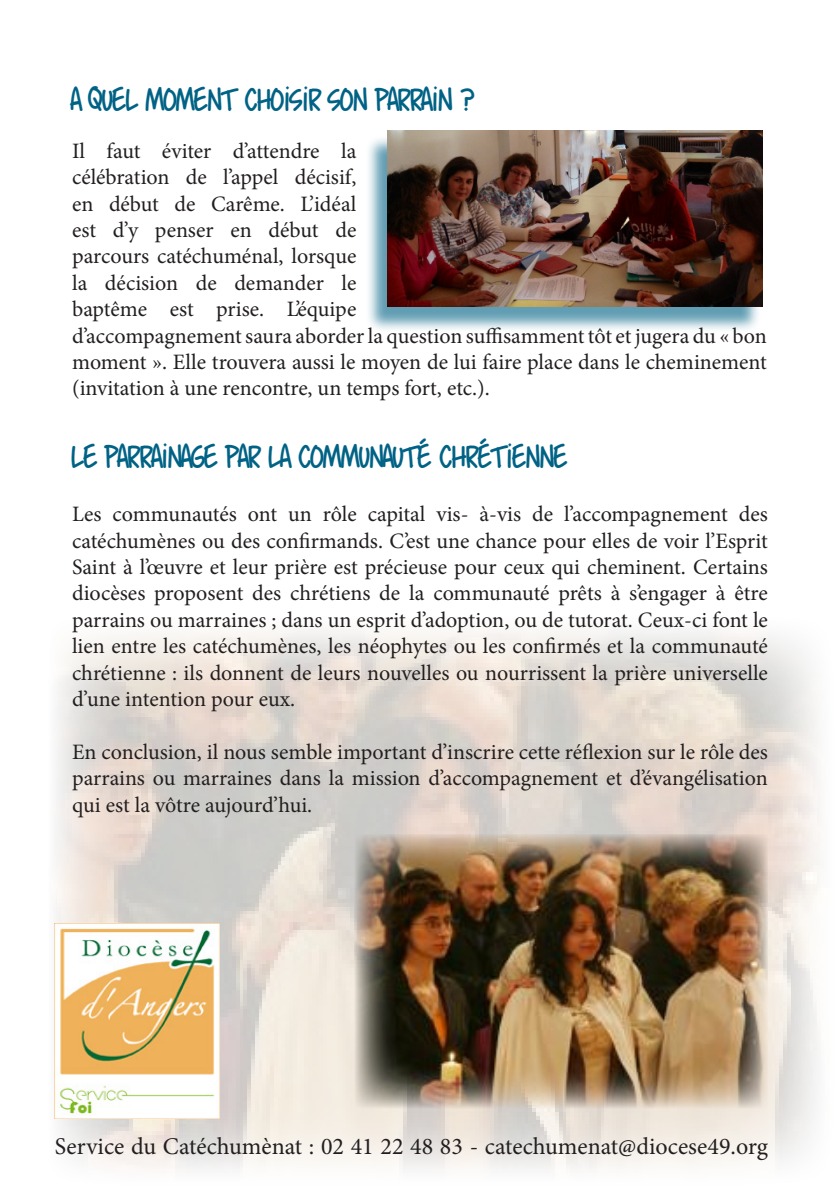
<style>
.page{position:relative;width:840px;height:1191px;background:#fff}
.page>*{position:absolute;margin:0;border:0;box-sizing:border-box;transform-origin:0 0}
.t1{font:28px "murro";letter-spacing:.04em;color:#006285}
.t2{font:24px "Minion Pro";color:#231f20}
.t3{font:22px/26.4px "Minion Pro";color:#231f20;text-align:justify}
</style>
<div class="page">
<img style="left:54px;top:630px;width:765px;height:539px">
<img style="left:354px;top:834px;width:413px;height:274px">
<div style="left:365px;top:135px;width:396px;height:198px;background:#006285;opacity:.62"></div>
<img style="left:387px;top:130px;width:375px;height:176px">
<img style="left:55px;top:923px;width:164px;height:196px">
<p class="t1" style="left:72px;top:80px;width:404px">A QUEL MOMENT CHOISIR SON PARRAIN ?</p>
<p class="t3" style="left:72px;top:138px;width:696px;text-align:left">Il faut éviter d’attendre la<br>célébration de l’appel décisif,<br>en début de Carême. L’idéal<br>est d’y penser en début de<br>parcours catéchuménal, lorsque<br>la décision de demander le<br>baptême est prise. L’équipe<br>d’accompagnement saura aborder la question suffisamment tôt et jugera du « bon moment ». Elle trouvera aussi le moyen de lui faire place dans le cheminement (invitation à une rencontre, un temps fort, etc.).</p>
<p class="t1" style="left:72px;top:437px;width:496px">LE PARRAINAGE PAR LA COMMUNAUTÉ CHRÉTIENNE</p>
<p class="t3" style="left:72px;top:501px;width:697px">Les communautés ont un rôle capital vis- à-vis de l’accompagnement des catéchumènes ou des confirmands. C’est une chance pour elles de voir l’Esprit Saint à l’œuvre et leur prière est précieuse pour ceux qui cheminent. Certains diocèses proposent des chrétiens de la communauté prêts à s’engager à être parrains ou marraines ; dans un esprit d’adoption, ou de tutorat. Ceux-ci font le lien entre les catéchumènes, les néophytes ou les confirmés et la communauté chrétienne : ils donnent de leurs nouvelles ou nourrissent la prière universelle d’une intention pour eux.</p>
<p class="t3" style="left:72px;top:739px;width:697px">En conclusion, il nous semble important d’inscrire cette réflexion sur le rôle des parrains ou marraines dans la mission d’accompagnement et d’évangélisation qui est la vôtre aujourd’hui.</p>
<p class="t2" style="left:55px;top:1129px;width:714px">Service du Catéchumènat : 02 41 22 48 83 - catechumenat@diocese49.org</p>
</div>
